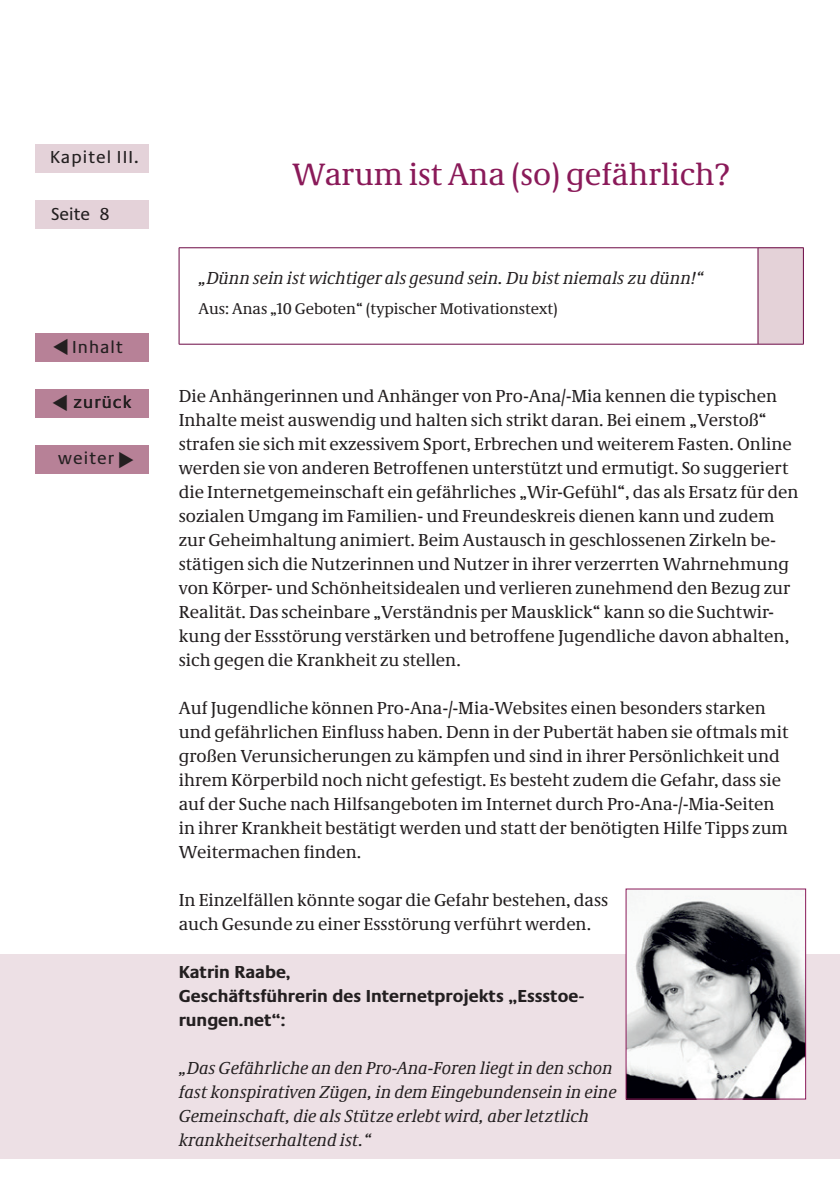
<style>
.page{position:relative;width:840px;height:1191px;background:#fff}
.page>*{position:absolute;margin:0;border:0;box-sizing:border-box;transform-origin:0 0}
.t1{font:32px "Neue Demos";color:#8a1a59}
.t2{font:18px/24px "Neue Demos";color:#231f20}
.t3{font:italic 18px/24px "Neue Demos";color:#231f20}
.t4{font:700 18px/24px "Neue Praxis";color:#231f20}
.t5{font:18px "Neue Praxis";letter-spacing:.06em;color:#231f20}
.t6{font:16px "Neue Demos";color:#231f20}
</style>
<div class="page">
<div style="left:35px;top:333px;width:114px;height:29px;background:#b78197"></div>
<div style="left:35px;top:200px;width:114px;height:28px;background:#e4d2d9"></div>
<div style="left:35px;top:389px;width:114px;height:29px;background:#b78197"></div>
<div style="left:35px;top:445px;width:114px;height:28px;background:#b78197"></div>
<div style="left:35px;top:144px;width:114px;height:28px;background:#e4d2d9"></div>
<div style="left:0;top:953px;width:839px;height:205px;background:#ede0e5"></div>
<img style="left:627px;top:899px;width:176px;height:198px">
<div style="left:757px;top:248px;width:46px;height:96px;background:#e4d2d8"></div>
<hr style="left:179px;top:247px;width:578px;height:1px;background:#6c0844">
<hr style="left:179px;top:248px;width:1px;height:96px;background:#6c0844">
<hr style="left:757px;top:247px;width:46px;height:1px;background:#6c0844">
<hr style="left:757px;top:248px;width:1px;height:96px;background:#6c0844">
<hr style="left:802px;top:248px;width:1px;height:96px;background:#6c0844">
<hr style="left:179px;top:344px;width:578px;height:1px;background:#6c0844">
<hr style="left:757px;top:344px;width:46px;height:1px;background:#6c0844">
<p class="t5" style="left:50px;top:146px;width:90px">Kapitel III.</p>
<p class="t5" style="left:51px;top:203px;width:60px">Seite 8</p>
<p class="t5" style="left:72px;top:335px;width:52px">Inhalt</p>
<p class="t5" style="left:73px;top:391px;width:59px">zurück</p>
<p class="t5" style="left:58px;top:447px;width:57px">weiter</p>
<h2 class="t1" style="left:292px;top:155px;width:439px">Warum ist Ana (so) gefährlich?</h2>
<p class="t3" style="left:198px;top:266px;width:506px">„Dünn sein ist wichtiger als gesund sein. Du bist niemals zu dünn!“</p>
<p class="t6" style="left:198px;top:299px;width:360px">Aus: Anas „10 Geboten“ (typischer Motivationstext)</p>
<p class="t2" style="left:179px;top:383px;width:599px">Die Anhängerinnen und Anhänger von Pro-Ana/-Mia kennen die typischen</p>
<p class="t2" style="left:179px;top:407px;width:614px">Inhalte meist auswendig und halten sich strikt daran. Bei einem „Verstoß“ strafen sie sich mit exzessivem Sport, Erbrechen und weiterem Fasten. Online</p>
<p class="t2" style="left:179px;top:455px;width:621px">werden sie von anderen Betroffenen unterstützt und ermutigt. So suggeriert die Internetgemeinschaft ein gefährliches „Wir-Gefühl“, das als Ersatz für den sozialen Umgang im Familien- und Freundeskreis dienen kann und zudem zur Geheimhaltung animiert. Beim Austausch in geschlossenen Zirkeln be&shy;stätigen sich die Nutzerinnen und Nutzer in ihrer verzerrten Wahrnehmung von Körper- und Schönheitsidealen und verlieren zunehmend den Bezug zur Realität. Das scheinbare „Verständnis per Mausklick“ kann so die Suchtwir&shy;kung der Essstörung verstärken und betroffene Jugendliche davon abhalten, sich gegen die Krankheit zu stellen.</p>
<p class="t2" style="left:179px;top:695px;width:610px">Auf Jugendliche können Pro-Ana-/-Mia-Websites einen besonders starken und gefährlichen Einfluss haben. Denn in der Pubertät haben sie oftmals mit großen Verunsicherungen zu kämpfen und sind in ihrer Persönlichkeit und</p>
<p class="t2" style="left:179px;top:767px;width:610px">ihrem Körperbild noch nicht gefestigt. Es besteht zudem die Gefahr, dass sie auf der Suche nach Hilfsangeboten im Internet durch Pro-Ana-/-Mia-Seiten in ihrer Krankheit bestätigt werden und statt der benötigten Hilfe Tipps zum Weitermachen finden.</p>
<p class="t2" style="left:179px;top:887px;width:431px">In Einzelfällen könnte sogar die Gefahr bestehen, dass auch Gesunde zu einer Essstörung verführt werden.</p>
<p class="t4" style="left:179px;top:959px;width:406px">Katrin Raabe,<br>Geschäftsführerin des Internetprojekts „Essstoe&shy;rungen.net“:</p>
<p class="t3" style="left:179px;top:1055px;width:439px">„Das Gefährliche an den Pro-Ana-Foren liegt in den schon fast konspirativen Zügen, in dem Eingebundensein in eine Gemeinschaft, die als Stütze erlebt wird, aber letztlich krankheitserhaltend ist.“</p>
</div>
